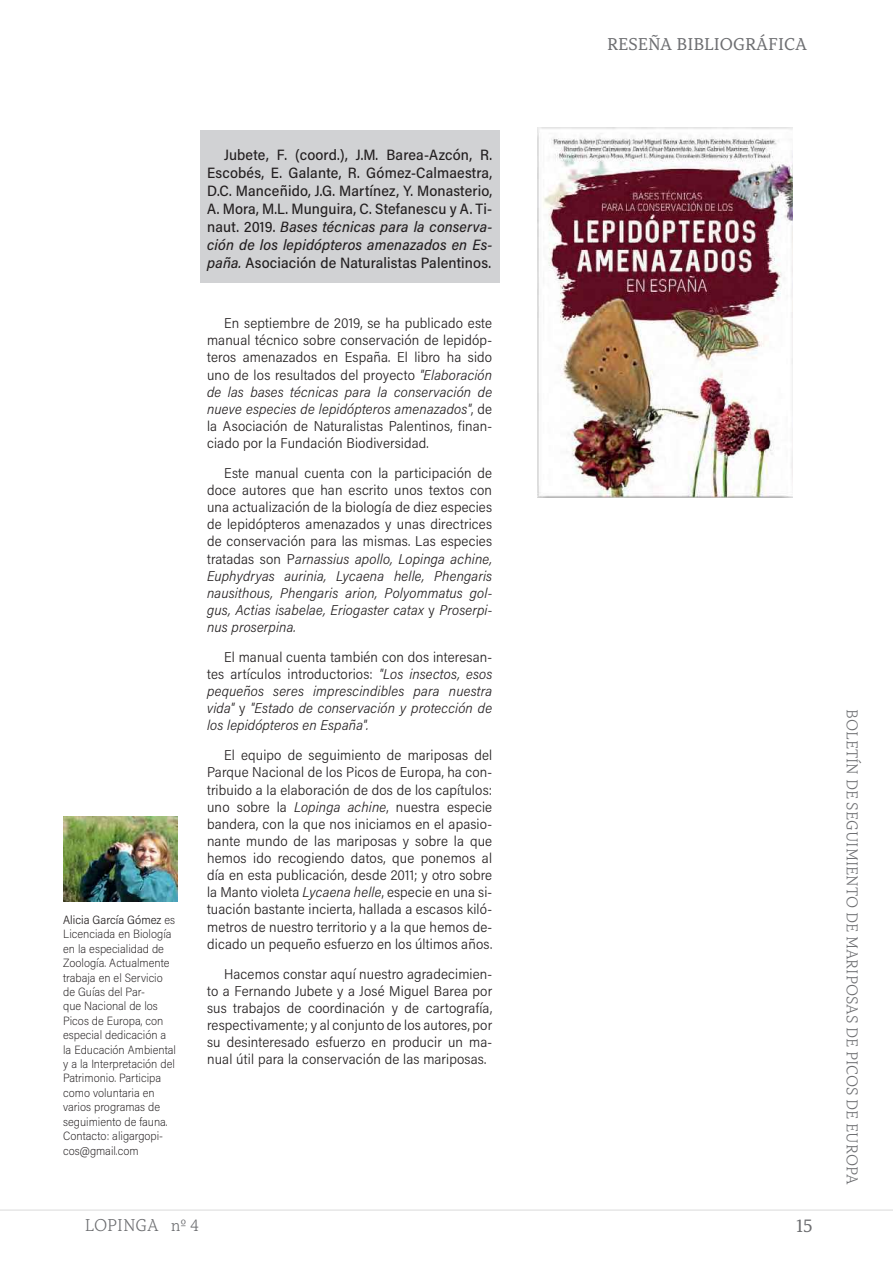
<style>
.page{position:relative;width:893px;height:1264px;background:#fff}
.page>*{position:absolute;margin:0;border:0;box-sizing:border-box;transform-origin:0 0}
.t1{font:19.5px "Capitolina";color:#6d6e71}
.t2{font:18px "Capitolina";color:#6d6e71}
.t3{font:300 18px "Capitolina";color:#6c6d70}
.t4{font:300 16.5px "Capitolina";color:#6c6d70}
.t5{font:500 15px/18px "Acumin Pro Semi Cond";letter-spacing:.01em;color:#231f20;text-align:justify}
.t6{font:300 14.25px/17.1px "Acumin Pro Semi Cond";letter-spacing:.01em;color:#231f20;text-align:justify}
.t7{font:italic 300 14.25px/17.1px "Acumin Pro Semi Cond";letter-spacing:.01em;color:#231f20;text-align:justify}
.t8{font:200 12px/14.4px "Acumin Pro Semi Cond";color:#231f20}
.s1{font-weight:300}
.s2{font-style:italic}
.s3{font-style:normal}
</style>
<div class="page">
<hr style="left:0;top:1209px;width:892px;height:1px;background:#e6e6e6">
<div style="left:200px;top:130px;width:299px;height:153px;background:#d1d2d4"></div>
<img style="left:537px;top:127px;width:255px;height:370px">
<img style="left:63px;top:816px;width:114px;height:85px">
<p class="t8" style="left:63px;top:912px;width:114px"><span class="s1">Alicia García Gómez</span> es<br>Licenciada en Biología en la especialidad de<br>Zoología. Actualmente trabaja en el Servicio de Guías del Par-<br>que Nacional de los<br>Picos de Europa, con especial dedicación a la Educación Ambiental y a la Interpretación del<br>Patrimonio. Participa como voluntaria en varios programas de seguimiento de fauna.<br>Contacto: aligargopi&shy;cos@gmail.com</p>
<p class="t5" style="left:207px;top:145px;width:286px;text-indent:17px">Jubete, F. (coord.), J.M. Barea-Azcón, R.<br>Escobés, E. Galante, R. Gómez-Calmaestra, D.C. Manceñido, J.G. Martínez, Y. Monasterio, A. Mora, M.L. Munguira, C. Stefanescu y A. Ti&shy;naut. 2019. <span class="s2">Bases técnicas para la conserva&shy;ción de los lepidópteros amenazados en Es&shy;paña.</span> Asociación de Naturalistas Palentinos.</p>
<p class="t6" style="left:207px;top:314px;width:286px;text-indent:17px">En septiembre de 2019, se ha publicado este manual técnico sobre conservación de lepidóp&shy;teros amenazados en España. El libro ha sido uno de los resultados del proyecto <span class="s2">"Elaboración de las bases técnicas para la conservación de nueve especies de lepidópteros amenazados"</span>, de la Asociación de Naturalistas Palentinos, finan&shy;ciado por la Fundación Biodiversidad.</p>
<p class="t6" style="left:207px;top:464px;width:286px;text-indent:17px">Este manual cuenta con la participación de doce autores que han escrito unos textos con una actualización de la biología de diez especies de lepidópteros amenazados y unas directrices de conservación para las mismas. Las especies tratadas son P<span class="s2">arnassius apollo, Lopinga achine, Euphydryas aurinia, Lycaena helle, Phengaris nausithous, Phengaris arion, Polyommatus gol&shy;gus, Actias isabelae, Eriogaster catax</span> y <span class="s2">Proserpi&shy;nus proserpina.</span></p>
<p class="t7" style="left:207px;top:647px;width:286px;text-indent:17px"><span class="s3">El manual cuenta también con dos interesan&shy;tes artículos introductorios:</span> "Los insectos, esos pequeños seres imprescindibles para nuestra vida" <span class="s3">y</span> "Estado de conservación y protección de los lepidópteros en España".</p>
<p class="t6" style="left:207px;top:746px;width:286px;text-indent:17px">El equipo de seguimiento de mariposas del Parque Nacional de los Picos de Europa, ha con&shy;tribuido a la elaboración de dos de los capítulos: uno sobre la <span class="s2">Lopinga achine</span>, nuestra especie bandera, con la que nos iniciamos en el apasio&shy;nante mundo de las mariposas y sobre la que hemos ido recogiendo datos, que ponemos al día en esta publicación, desde 2011; y otro sobre la Manto violeta <span class="s2">Lycaena helle</span>, especie en una si&shy;tuación bastante incierta, hallada a escasos kiló&shy;metros de nuestro territorio y a la que hemos de&shy;dicado un pequeño esfuerzo en los últimos años.</p>
<p class="t6" style="left:207px;top:964px;width:286px;text-indent:17px">Hacemos constar aquí nuestro agradecimien&shy;to a Fernando Jubete y a José Miguel Barea por sus trabajos de coordinación y de cartografía, respectivamente; y al conjunto de los autores, por su desinteresado esfuerzo en producir un ma&shy;nual útil para la conservación de las mariposas.</p>
<p class="t3" style="left:85px;top:1214px;width:116px">LOPINGA nº 4</p>
<p class="t2" style="left:607px;top:34px;width:201px">RESEÑA BIBLIOGRÁFICA</p>
<h1 class="t1" style="left:796px;top:1214px;width:17px">15</h1>
<p class="t4" style="left:861px;top:709px;width:476px;rotate:90deg">BOLETÍN DE SEGUIMIENTO DE MARIPOSAS DE PICOS DE EUROPA</p>
</div>
